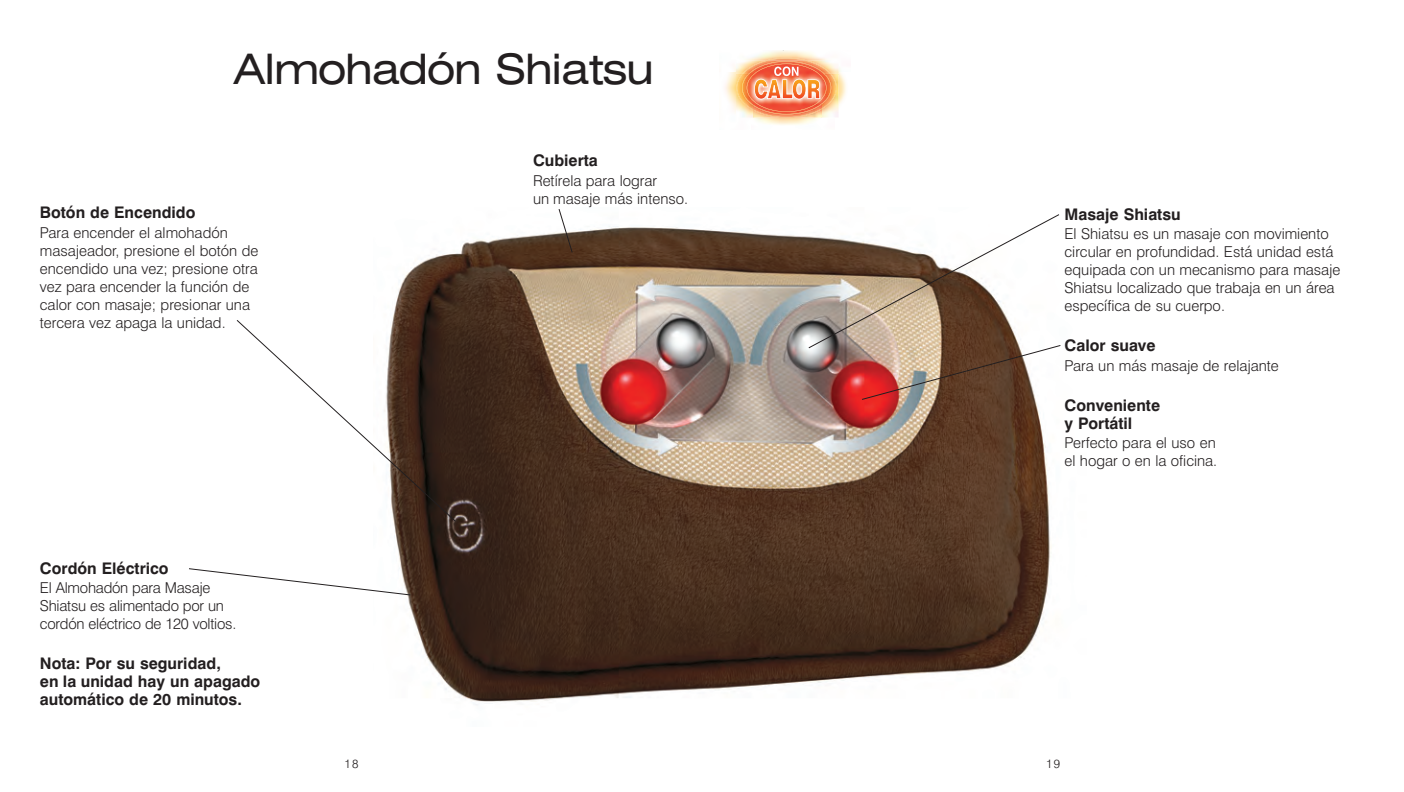
<style>
.page{position:relative;width:1404px;height:792px;background:#fff}
.page>*{position:absolute;margin:0;border:0;box-sizing:border-box;transform-origin:0 0}
.t1{font:expanded 42px "Swiss 721 BT";letter-spacing:-.025em;color:#231f20}
.t2{font:700 16px/18px "Swiss 721 BT";color:#231f20}
.t3{font:300 15px/18px "Swiss 721 BT";color:#231f20}
.t4{font:300 12px "Swiss 721 BT";color:#231f20}
</style>
<div class="page">
<img style="left:393px;top:226px;width:658px;height:479px">
<svg style="left:189px;top:568px;width:222px;height:28px"></svg>
<svg style="left:807px;top:214px;width:254px;height:186px"></svg>
<svg style="left:236px;top:320px;width:220px;height:202px"></svg>
<svg style="left:558px;top:209px;width:15px;height:44px"></svg>
<img style="left:729px;top:50px;width:112px;height:23px">
<img style="left:725px;top:73px;width:27px;height:45px">
<img style="left:839px;top:73px;width:7px;height:32px">
<img style="left:766px;top:58px;width:41px;height:60px">
<img style="left:736px;top:60px;width:103px;height:15px">
<img style="left:736px;top:75px;width:1px;height:42px">
<img style="left:837px;top:75px;width:2px;height:42px">
<img style="left:737px;top:60px;width:100px;height:57px">
<img style="left:742px;top:61px;width:89px;height:53px">
<img style="left:774px;top:66px;width:25px;height:1px">
<img style="left:774px;top:67px;width:25px;height:9px">
<svg style="left:754px;top:79px;width:66px;height:20px"></svg>
<h1 class="t1" style="left:233px;top:54px;width:422px">Almohadón Shiatsu</h1>
<p class="t2" style="left:40px;top:205px;width:157px">Botón de Encendido</p>
<p class="t3" style="left:40px;top:225px;width:220px">Para encender el almohadón masajeador, presione el botón de encendido una vez; presione otra vez para encender la función de calor con masaje; presionar una tercera vez apaga la unidad.</p>
<p class="t2" style="left:40px;top:561px;width:130px">Cordón Eléctrico</p>
<p class="t3" style="left:40px;top:580px;width:198px">El Almohadón para Masaje<br>Shiatsu es alimentado por un cordón eléctrico de 120 voltios.</p>
<p class="t2" style="left:40px;top:656px;width:222px">Nota: Por su seguridad,<br>en la unidad hay un apagado automático de 20 minutos.</p>
<p class="t2" style="left:533px;top:153px;width:66px">Cubierta</p>
<p class="t3" style="left:533px;top:173px;width:157px">Retírela para lograr<br>un masaje más intenso.</p>
<p class="t2" style="left:1065px;top:207px;width:118px">Masaje Shiatsu</p>
<p class="t3" style="left:1065px;top:227px;width:277px">El Shiatsu es un masaje con movimiento circular en profundidad. Está unidad está equipada con un mecanismo para masaje Shiatsu localizado que trabaja en un área específica de su cuerpo.</p>
<p class="t2" style="left:1065px;top:338px;width:93px">Calor suave</p>
<p class="t3" style="left:1065px;top:358px;width:216px">Para un más masaje de relajante</p>
<p class="t2" style="left:1065px;top:398px;width:97px">Conveniente y Portátil</p>
<p class="t3" style="left:1065px;top:435px;width:154px">Perfecto para el uso en el hogar o en la oficina.</p>
<p class="t4" style="left:345px;top:759px;width:16px">18</p>
<p class="t4" style="left:1046px;top:759px;width:16px">19</p>
</div>
